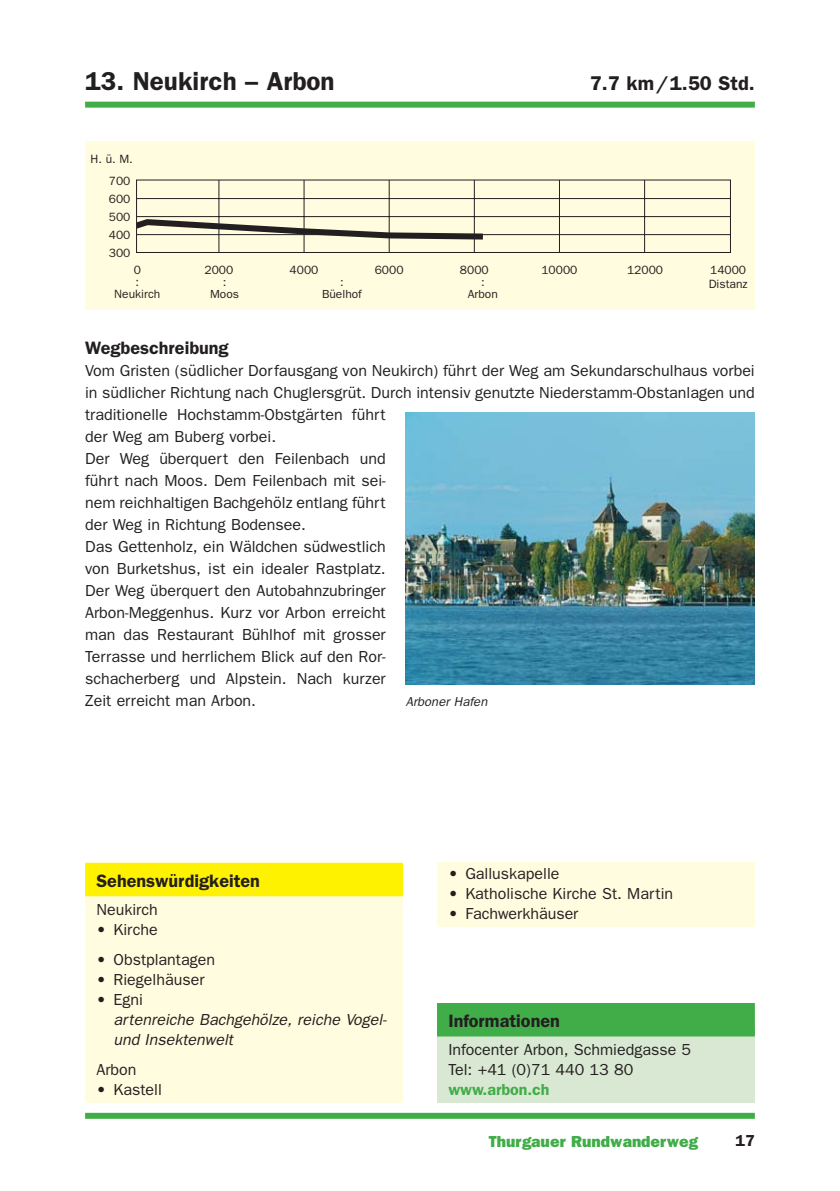
<style>
.page{position:relative;width:840px;height:1191px;background:#fff}
.page>*{position:absolute;margin:0;border:0;box-sizing:border-box;transform-origin:0 0}
.t1{font:600 26px "Franklin Gothic";color:#231f20}
.t2{font:600 20px "Franklin Gothic";color:#231f20}
.t3{font:600 18px "Franklin Gothic";color:#231f20}
.t4{font:16px/22px "Franklin Gothic";color:#231f20}
.t5{font:italic 16px/20px "Franklin Gothic";color:#231f20}
.t6{font:800 16px "Franklin Gothic";color:#41ad49}
.t7{font:600 16px "Franklin Gothic";color:#41ad49}
.t8{font:600 16px "Franklin Gothic";color:#231f20}
.t9{font:italic 13px "Franklin Gothic";color:#231f20}
.t10{font:12px/18px "Franklin Gothic";color:#231f20;text-align:center}
.t11{font:11.8px/12px "Franklin Gothic";color:#231f20;text-align:center}
</style>
<div class="page">
<div style="left:85px;top:1112px;width:669px;height:6px;background:#41ad49"></div>
<div style="left:85px;top:102px;width:669px;height:6px;background:#41ad49"></div>
<div style="left:85px;top:142px;width:669px;height:168px;background:#fffcdf"></div>
<svg style="left:138px;top:217px;width:350px;height:26px"></svg>
<hr style="left:136px;top:234px;width:594px;height:1px;background:#231f20">
<hr style="left:218px;top:180px;width:1px;height:72px;background:#231f20">
<hr style="left:303px;top:180px;width:1px;height:72px;background:#231f20">
<hr style="left:388px;top:180px;width:1px;height:72px;background:#231f20">
<hr style="left:473px;top:180px;width:1px;height:72px;background:#231f20">
<hr style="left:558px;top:180px;width:1px;height:73px;background:#231f20">
<hr style="left:643px;top:180px;width:1px;height:72px;background:#231f20">
<hr style="left:136px;top:198px;width:594px;height:1px;background:#231f20">
<hr style="left:136px;top:216px;width:594px;height:1px;background:#231f20">
<div style="left:131px;top:208px;width:5px;height:44px;background:#fffde3"></div>
<div style="left:136px;top:179px;width:594px;height:74px;border:1px solid #231f20"></div>
<img style="left:405px;top:412px;width:349px;height:273px">
<div style="left:437px;top:1003px;width:317px;height:99px;background:#d9e8d2"></div>
<div style="left:437px;top:1003px;width:317px;height:30px;background:#41ad49"></div>
<div style="left:437px;top:1030px;width:317px;height:6px;background:#41ad49"></div>
<div style="left:85px;top:862px;width:318px;height:240px;background:#fffcdf"></div>
<div style="left:85px;top:862px;width:318px;height:30px;background:#fff200"></div>
<div style="left:85px;top:890px;width:318px;height:6px;background:#fff200"></div>
<div style="left:437px;top:862px;width:317px;height:64px;background:#fffcdf"></div>
<h1 class="t1" style="left:85px;top:72px;width:251px">13. Neukirch – Arbon</h1>
<p class="t2" style="left:589px;top:76px;width:166px">7.7 km/1.50 Std.</p>
<p class="t10" style="left:91px;top:151px;width:44px">H. ü. M.</p>
<p class="t10" style="left:109px;top:173px;width:23px;text-align:justify">700<br>600<br>500<br>400<br>300</p>
<p class="t10" style="left:114px;top:265px;width:48px;line-height:12px">0<br>:<br>Neukirch</p>
<p class="t10" style="left:204px;top:262px;width:30px">2000</p>
<p class="t10" style="left:289px;top:262px;width:30px">4000</p>
<p class="t10" style="left:374px;top:262px;width:30px">6000</p>
<p class="t10" style="left:459px;top:262px;width:30px">8000</p>
<p class="t10" style="left:541px;top:262px;width:37px">10000</p>
<p class="t10" style="left:626px;top:262px;width:37px">12000</p>
<p class="t10" style="left:708px;top:264px;width:40px;line-height:14px;text-align:left">14000<br>Distanz</p>
<p class="t11" style="left:210px;top:277px;width:31px">:<br>Moos</p>
<p class="t11" style="left:322px;top:277px;width:41px">:<br>Büelhof</p>
<p class="t11" style="left:467px;top:277px;width:31px">:<br>Arbon</p>
<p class="t3" style="left:85px;top:342px;width:145px">Wegbeschreibung</p>
<p class="t4" style="left:85px;top:361px;width:670px">Vom Gristen (südlicher Dorfausgang von Neukirch) führt der Weg am Sekundarschulhaus vorbei in südlicher Richtung nach Chuglersgrüt. Durch intensiv genutzte Niederstamm-Obstanlagen und traditionelle Hochstamm-Obstgärten führt<br>der Weg am Buberg vorbei.<br>Der Weg überquert den Feilenbach und<br>führt nach Moos. Dem Feilenbach mit sei-<br>nem reichhaltigen Bachgehölz entlang führt<br>der Weg in Richtung Bodensee.<br>Das Gettenholz, ein Wäldchen südwestlich<br>von Burketshus, ist ein idealer Rastplatz.<br>Der Weg überquert den Autobahnzubringer<br>Arbon-Meggenhus. Kurz vor Arbon erreicht<br>man das Restaurant Bühlhof mit grosser<br>Terrasse und herrlichem Blick auf den Ror-<br>schacherberg und Alpstein. Nach kurzer<br>Zeit erreicht man Arbon.</p>
<p class="t9" style="left:405px;top:697px;width:83px">Arboner Hafen</p>
<p class="t3" style="left:96px;top:874px;width:165px">Sehenswürdigkeiten</p>
<p class="t4" style="left:96px;top:900px;width:63px">Neukirch</p>
<p class="t4" style="left:96px;top:920px;width:63px">• Kirche</p>
<p class="t4" style="left:96px;top:950px;width:120px">• Obstplantagen</p>
<p class="t4" style="left:96px;top:970px;width:109px">• Riegelhäuser</p>
<p class="t4" style="left:96px;top:990px;width:48px">• Egni</p>
<p class="t5" style="left:113px;top:1011px;width:275px">artenreiche Bachgehölze, reiche Vogel&shy;und Insektenwelt</p>
<p class="t4" style="left:96px;top:1060px;width:41px">Arbon</p>
<p class="t4" style="left:96px;top:1080px;width:67px">• Kastell</p>
<p class="t4" style="left:448px;top:864px;width:113px">• Galluskapelle</p>
<p class="t4" style="left:448px;top:884px;width:226px">• Katholische Kirche St. Martin</p>
<p class="t4" style="left:448px;top:904px;width:131px">• Fachwerkhäuser</p>
<p class="t3" style="left:448px;top:1015px;width:113px">Informationen</p>
<p class="t4" style="left:448px;top:1041px;width:244px;line-height:20px">Infocenter Arbon, Schmiedgasse 5<br>Tel: +41 (0)71 440 13 80</p>
<p class="t7" style="left:448px;top:1084px;width:103px">www.arbon.ch</p>
<p class="t6" style="left:488px;top:1135px;width:211px">Thurgauer Rundwanderweg</p>
<p class="t8" style="left:735px;top:1135px;width:21px">17</p>
</div>
